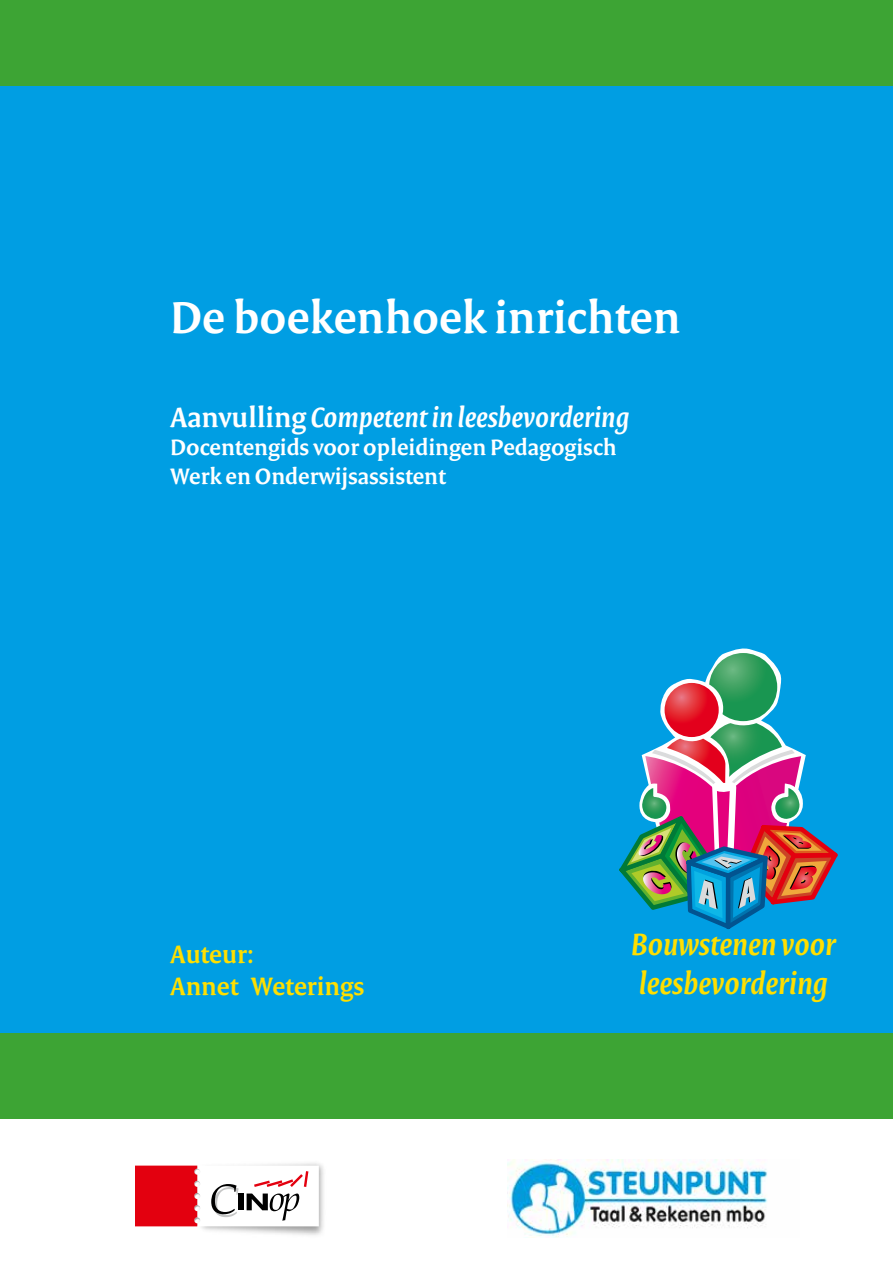
<style>
.page{position:relative;width:893px;height:1263px;background:#fff}
.page>*{position:absolute;margin:0;border:0;box-sizing:border-box;transform-origin:0 0}
.t1{font:600 48px "Versa";color:#fff}
.t2{font:italic 600 33px/39.6px "Versa";color:#ffdf00}
.t3{font:italic 600 30px "Versa";color:#fff}
.t4{font:600 27px/32.4px "Versa";color:#ffdf00}
.t5{font:600 24px/28.8px "Versa";color:#fff}
.s1{font-style:normal}
</style>
<div class="page">
<div style="left:0;top:0;width:893px;height:1033px;background:#009ee3"></div>
<img style="left:507px;top:1159px;width:261px;height:79px">
<img style="left:195px;top:1163px;width:129px;height:72px">
<svg style="left:136px;top:1165px;width:183px;height:61px"></svg>
<svg style="left:619px;top:648px;width:219px;height:281px"></svg>
<div style="left:0;top:0;width:893px;height:85px;background:#3da434"></div>
<div style="left:0;top:1033px;width:893px;height:85px;background:#3da434"></div>
<h1 class="t1" style="left:170px;top:291px;width:512px">De boekenhoek inrichten</h1>
<p class="t3" style="left:170px;top:401px;width:461px"><span class="s1">Aanvulling</span> Competent in leesbevordering</p>
<p class="t5" style="left:170px;top:434px;width:448px">Docentengids voor opleidingen Pedagogisch<br>Werk en Onderwijsassistent</p>
<p class="t4" style="left:170px;top:938px;width:196px">Auteur:<br>Annet Weterings</p>
<h2 class="t2" style="left:631px;top:925px;width:206px">Bouwstenen voor leesbevordering</h2>
</div>
